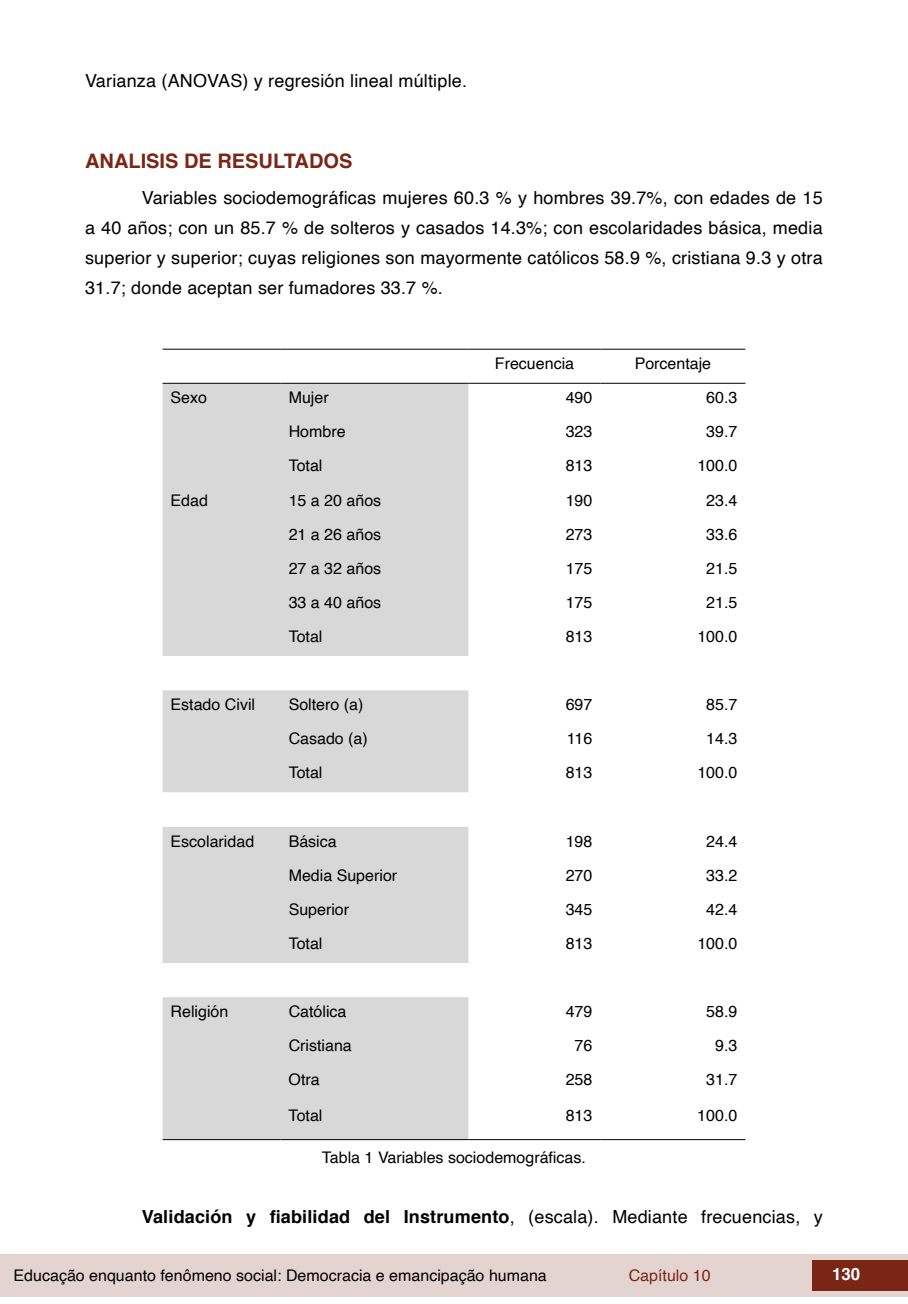
<style>
.page{position:relative;width:908px;height:1304px;background:#fff}
.page>*{position:absolute;margin:0;border:0;box-sizing:border-box;transform-origin:0 0}
.t1{font:700 20px "Helvetica";color:#7a2616}
.t2{font:18px/30px "Helvetica";letter-spacing:.01em;color:#000;text-align:justify}
.t3{font:700 18px "Helvetica";letter-spacing:.01em;color:#000}
.t4{font:700 16.8px "Helvetica";color:#fff}
.t5{font:16px "Helvetica";color:#000}
.t6{font:16px "Helvetica";color:#7a2616}
.s1{font-weight:400}
</style>
<div class="page">
<div style="left:0;top:1254px;width:906px;height:43px;background:#e4d4d0"></div>
<div style="left:812px;top:1261px;width:95px;height:30px;background:#7a2616"></div>
<svg style="left:162px;top:382px;width:583px;height:1px"></svg>
<div style="left:162px;top:384px;width:306px;height:755px;background:#d8d8d8"></div>
<svg style="left:162px;top:656px;width:307px;height:341px;fill:#d8d8d8"></svg>
<hr style="left:162px;top:1139px;width:118px;height:1px;background:#000">
<hr style="left:280px;top:1139px;width:188px;height:1px;background:#000">
<hr style="left:468px;top:1139px;width:132px;height:1px;background:#000">
<hr style="left:600px;top:1139px;width:145px;height:1px;background:#000">
<hr style="left:162px;top:349px;width:118px;height:1px;background:#000">
<hr style="left:280px;top:349px;width:188px;height:1px;background:#000">
<hr style="left:468px;top:349px;width:132px;height:1px;background:#000">
<hr style="left:600px;top:349px;width:145px;height:1px;background:#000">
<hr style="left:162px;top:383px;width:118px;height:1px;background:#000">
<hr style="left:280px;top:383px;width:188px;height:1px;background:#000">
<hr style="left:468px;top:383px;width:132px;height:1px;background:#000">
<hr style="left:600px;top:383px;width:145px;height:1px;background:#000">
<p class="t2" style="left:85px;top:66px;width:383px">Varianza (ANOVAS) y regresión lineal múltiple.</p>
<p class="t1" style="left:85px;top:145px;width:269px">ANALISIS DE RESULTADOS</p>
<p class="t2" style="left:85px;top:183px;width:738px;text-indent:57px">Variables sociodemográficas mujeres 60.3 % y hombres 39.7%, con edades de 15 a 40 años; con un 85.7 % de solteros y casados 14.3%; con escolaridades básica, media superior y superior; cuyas religiones son mayormente católicos 58.9 %, cristiana 9.3 y otra 31.7; donde aceptan ser fumadores 33.7 %.</p>
<p class="t5" style="left:494px;top:351px;width:81px">Frecuencia</p>
<p class="t5" style="left:634px;top:351px;width:78px">Porcentaje</p>
<p class="t5" style="left:170px;top:385px;width:38px">Sexo</p>
<p class="t5" style="left:288px;top:385px;width:41px">Mujer</p>
<p class="t5" style="left:565px;top:385px;width:28px">490</p>
<p class="t5" style="left:706px;top:385px;width:33px">60.3</p>
<p class="t5" style="left:288px;top:419px;width:58px">Hombre</p>
<p class="t5" style="left:565px;top:419px;width:28px">323</p>
<p class="t5" style="left:706px;top:419px;width:33px">39.7</p>
<p class="t5" style="left:288px;top:454px;width:35px">Total</p>
<p class="t5" style="left:565px;top:454px;width:28px">813</p>
<p class="t5" style="left:697px;top:454px;width:42px">100.0</p>
<p class="t5" style="left:170px;top:488px;width:39px">Edad</p>
<p class="t5" style="left:288px;top:488px;width:94px">15 a 20 años</p>
<p class="t5" style="left:565px;top:488px;width:28px">190</p>
<p class="t5" style="left:706px;top:488px;width:33px">23.4</p>
<p class="t5" style="left:288px;top:522px;width:94px">21 a 26 años</p>
<p class="t5" style="left:565px;top:522px;width:28px">273</p>
<p class="t5" style="left:706px;top:522px;width:33px">33.6</p>
<p class="t5" style="left:288px;top:556px;width:94px">27 a 32 años</p>
<p class="t5" style="left:565px;top:556px;width:28px">175</p>
<p class="t5" style="left:706px;top:556px;width:33px">21.5</p>
<p class="t5" style="left:288px;top:590px;width:94px">33 a 40 años</p>
<p class="t5" style="left:565px;top:590px;width:28px">175</p>
<p class="t5" style="left:706px;top:590px;width:33px">21.5</p>
<p class="t5" style="left:288px;top:624px;width:35px">Total</p>
<p class="t5" style="left:565px;top:624px;width:28px">813</p>
<p class="t5" style="left:697px;top:624px;width:42px">100.0</p>
<p class="t5" style="left:170px;top:692px;width:86px">Estado Civil</p>
<p class="t5" style="left:288px;top:692px;width:76px">Soltero (a)</p>
<p class="t5" style="left:565px;top:692px;width:28px">697</p>
<p class="t5" style="left:706px;top:692px;width:33px">85.7</p>
<p class="t5" style="left:288px;top:726px;width:81px">Casado (a)</p>
<p class="t5" style="left:566px;top:726px;width:27px">116</p>
<p class="t5" style="left:706px;top:726px;width:33px">14.3</p>
<p class="t5" style="left:288px;top:760px;width:35px">Total</p>
<p class="t5" style="left:565px;top:760px;width:28px">813</p>
<p class="t5" style="left:697px;top:760px;width:42px">100.0</p>
<p class="t5" style="left:170px;top:829px;width:85px">Escolaridad</p>
<p class="t5" style="left:288px;top:829px;width:50px">Básica</p>
<p class="t5" style="left:565px;top:829px;width:28px">198</p>
<p class="t5" style="left:706px;top:829px;width:33px">24.4</p>
<p class="t5" style="left:288px;top:863px;width:110px">Media Superior</p>
<p class="t5" style="left:565px;top:863px;width:28px">270</p>
<p class="t5" style="left:706px;top:863px;width:33px">33.2</p>
<p class="t5" style="left:288px;top:897px;width:62px">Superior</p>
<p class="t5" style="left:565px;top:897px;width:28px">345</p>
<p class="t5" style="left:706px;top:897px;width:33px">42.4</p>
<p class="t5" style="left:288px;top:931px;width:35px">Total</p>
<p class="t5" style="left:565px;top:931px;width:28px">813</p>
<p class="t5" style="left:697px;top:931px;width:42px">100.0</p>
<p class="t5" style="left:170px;top:999px;width:59px">Religión</p>
<p class="t5" style="left:288px;top:999px;width:59px">Católica</p>
<p class="t5" style="left:565px;top:999px;width:28px">479</p>
<p class="t5" style="left:706px;top:999px;width:33px">58.9</p>
<p class="t5" style="left:288px;top:1033px;width:65px">Cristiana</p>
<p class="t5" style="left:574px;top:1033px;width:19px">76</p>
<p class="t5" style="left:714px;top:1033px;width:24px">9.3</p>
<p class="t5" style="left:288px;top:1067px;width:33px">Otra</p>
<p class="t5" style="left:565px;top:1067px;width:28px">258</p>
<p class="t5" style="left:706px;top:1067px;width:33px">31.7</p>
<p class="t5" style="left:288px;top:1103px;width:35px">Total</p>
<p class="t5" style="left:565px;top:1103px;width:28px">813</p>
<p class="t5" style="left:697px;top:1103px;width:42px">100.0</p>
<p class="t5" style="left:322px;top:1145px;width:265px">Tabla 1 Variables sociodemográficas.</p>
<p class="t3" style="left:142px;top:1202px;width:682px">Validación y fiabilidad del Instrumento<span class="s1">, (escala). Mediante frecuencias, y</span></p>
<p class="t5" style="left:14px;top:1263px;width:534px">Educação enquanto fenômeno social: Democracia e emancipação humana</p>
<p class="t6" style="left:628px;top:1263px;width:83px">Capítulo 10</p>
<p class="t4" style="left:831px;top:1261px;width:30px">130</p>
</div>
